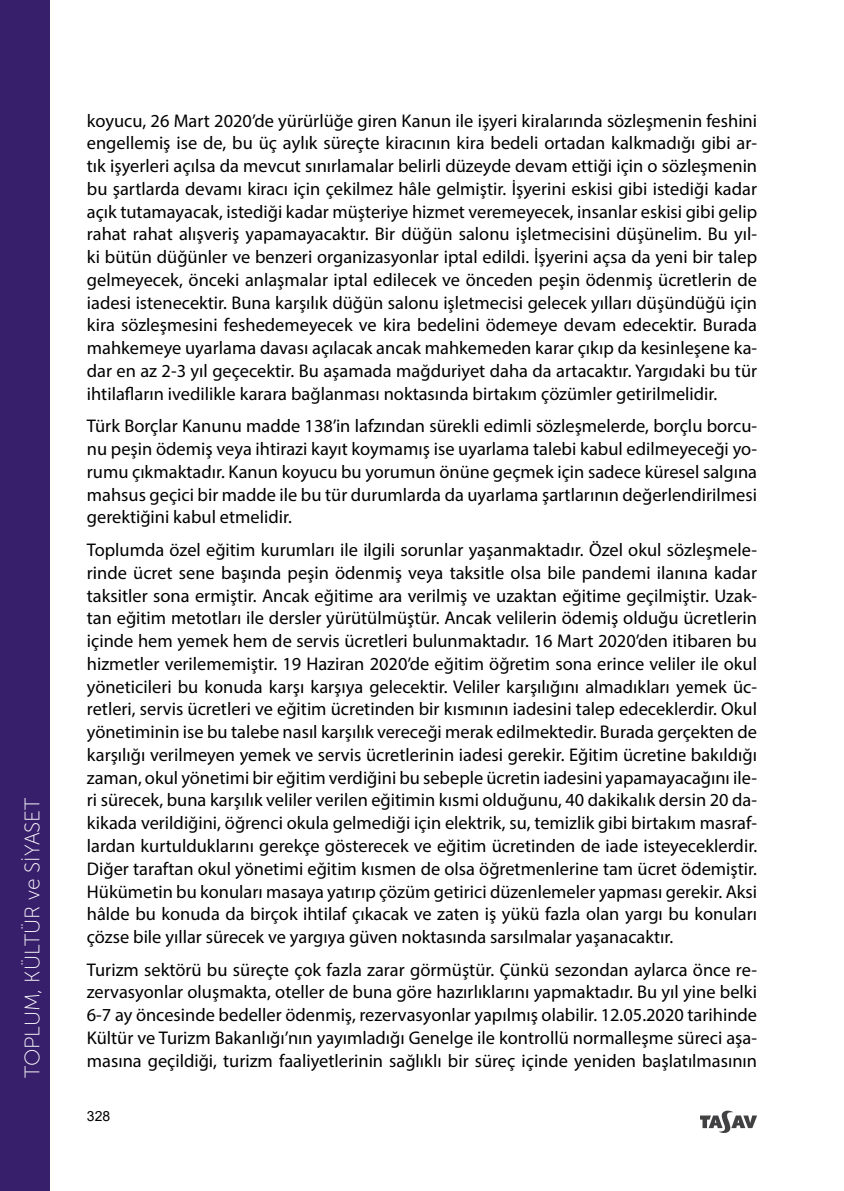
<style>
.page{position:relative;width:844px;height:1191px;background:#fff}
.page>*{position:absolute;margin:0;border:0;box-sizing:border-box;transform-origin:0 0}
.t1{font:21px "Museo Sans 100";color:#fff}
.t2{font:18.38px/22.8px "Myriad Pro";color:#000;text-align:justify}
.t3{font:14px "Arial";color:#000}
</style>
<div class="page">
<svg style="left:700px;top:1110px;width:56px;height:23px"></svg>
<div style="left:0;top:0;width:50px;height:1191px;background:#381f6c"></div>
<p class="t1" style="left:21px;top:1078px;width:282px;rotate:-90deg">TOPLUM, KÜLTÜR ve SİYASET</p>
<p class="t2" style="left:87px;top:109px;width:671px">koyucu, 26 Mart 2020’de yürürlüğe giren Kanun ile işyeri kiralarında sözleşmenin feshini engellemiş ise de, bu üç aylık süreçte kiracının kira bedeli ortadan kalkmadığı gibi ar&shy;tık işyerleri açılsa da mevcut sınırlamalar belirli düzeyde devam ettiği için o sözleşmenin bu şartlarda devamı kiracı için çekilmez hâle gelmiştir. İşyerini eskisi gibi istediği kadar açık tutamayacak, istediği kadar müşteriye hizmet veremeyecek, insanlar eskisi gibi gelip rahat rahat alışveriş yapamayacaktır. Bir düğün salonu işletmecisini düşünelim. Bu yıl&shy;ki bütün düğünler ve benzeri organizasyonlar iptal edildi. İşyerini açsa da yeni bir talep gelmeyecek, önceki anlaşmalar iptal edilecek ve önceden peşin ödenmiş ücretlerin de iadesi istenecektir. Buna karşılık düğün salonu işletmecisi gelecek yılları düşündüğü için kira sözleşmesini feshedemeyecek ve kira bedelini ödemeye devam edecektir. Burada mahkemeye uyarlama davası açılacak ancak mahkemeden karar çıkıp da kesinleşene ka&shy;dar en az 2-3 yıl geçecektir. Bu aşamada mağduriyet daha da artacaktır. Yargıdaki bu tür ihtilafların ivedilikle karara bağlanması noktasında birtakım çözümler getirilmelidir.</p>
<p class="t2" style="left:87px;top:414px;width:671px">Türk Borçlar Kanunu madde 138’in lafzından sürekli edimli sözleşmelerde, borçlu borcu&shy;nu peşin ödemiş veya ihtirazi kayıt koymamış ise uyarlama talebi kabul edilmeyeceği yo&shy;rumu çıkmaktadır. Kanun koyucu bu yorumun önüne geçmek için sadece küresel salgına mahsus geçici bir madde ile bu tür durumlarda da uyarlama şartlarının değerlendirilmesi gerektiğini kabul etmelidir.</p>
<p class="t2" style="left:87px;top:538px;width:671px">Toplumda özel eğitim kurumları ile ilgili sorunlar yaşanmaktadır. Özel okul sözleşmele&shy;rinde ücret sene başında peşin ödenmiş veya taksitle olsa bile pandemi ilanına kadar taksitler sona ermiştir. Ancak eğitime ara verilmiş ve uzaktan eğitime geçilmiştir. Uzak&shy;tan eğitim metotları ile dersler yürütülmüştür. Ancak velilerin ödemiş olduğu ücretlerin içinde hem yemek hem de servis ücretleri bulunmaktadır. 16 Mart 2020’den itibaren bu hizmetler verilememiştir. 19 Haziran 2020’de eğitim öğretim sona erince veliler ile okul yöneticileri bu konuda karşı karşıya gelecektir. Veliler karşılığını almadıkları yemek üc&shy;retleri, servis ücretleri ve eğitim ücretinden bir kısmının iadesini talep edeceklerdir. Okul yönetiminin ise bu talebe nasıl karşılık vereceği merak edilmektedir. Burada gerçekten de karşılığı verilmeyen yemek ve servis ücretlerinin iadesi gerekir. Eğitim ücretine bakıldığı zaman, okul yönetimi bir eğitim verdiğini bu sebeple ücretin iadesini yapamayacağını ile&shy;ri sürecek, buna karşılık veliler verilen eğitimin kısmi olduğunu, 40 dakikalık dersin 20 da&shy;kikada verildiğini, öğrenci okula gelmediği için elektrik, su, temizlik gibi birtakım masraf&shy;lardan kurtulduklarını gerekçe gösterecek ve eğitim ücretinden de iade isteyeceklerdir.<br>Diğer taraftan okul yönetimi eğitim kısmen de olsa öğretmenlerine tam ücret ödemiştir.<br>Hükümetin bu konuları masaya yatırıp çözüm getirici düzenlemeler yapması gerekir. Aksi hâlde bu konuda da birçok ihtilaf çıkacak ve zaten iş yükü fazla olan yargı bu konuları çözse bile yıllar sürecek ve yargıya güven noktasında sarsılmalar yaşanacaktır.</p>
<p class="t2" style="left:87px;top:958px;width:671px">Turizm sektörü bu süreçte çok fazla zarar görmüştür. Çünkü sezondan aylarca önce re&shy;zervasyonlar oluşmakta, oteller de buna göre hazırlıklarını yapmaktadır. Bu yıl yine belki 6-7 ay öncesinde bedeller ödenmiş, rezervasyonlar yapılmış olabilir. 12.05.2020 tarihinde Kültür ve Turizm Bakanlığı’nın yayımladığı Genelge ile kontrollü normalleşme süreci aşa&shy;masına geçildiği, turizm faaliyetlerinin sağlıklı bir süreç içinde yeniden başlatılmasının</p>
<p class="t3" style="left:87px;top:1106px;width:25px">328</p>
</div>
